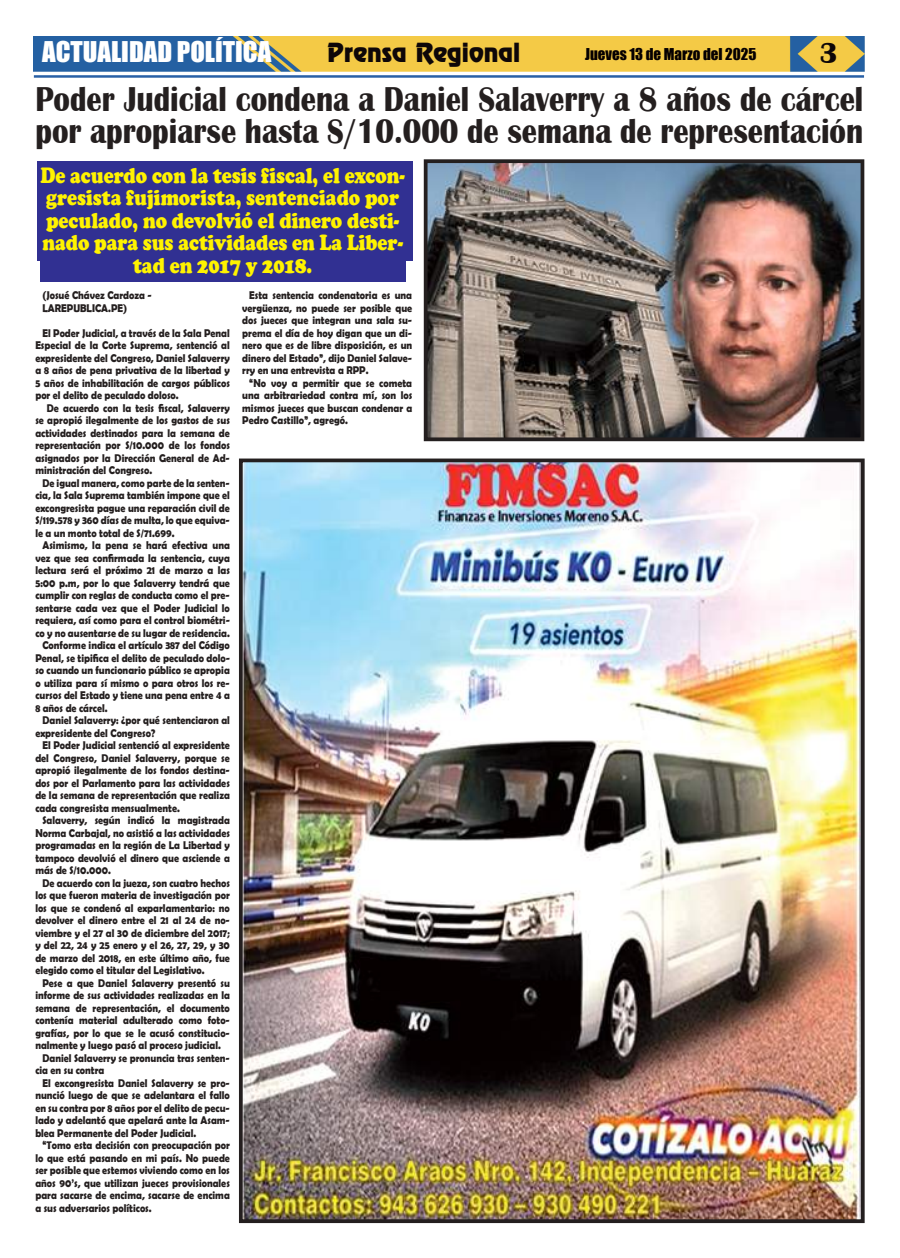
<style>
.page{position:relative;width:900px;height:1258px;background:#fff}
.page>*{position:absolute;margin:0;border:0;box-sizing:border-box;transform-origin:0 0}
.t1{font:700 35.5px/32.5px "Britannic";color:#241f1f;scale:.86 1}
.t2{font:700 30px "Britannic";color:#0e0708}
.t3{font:26.25px "Impact";color:#fff}
.t4{font:23.75px "Renfrew Normal";color:#0e0708}
.t5{font:900 22.5px/22.5px "Cooper";color:#fff300;text-align:center;scale:.84 1}
.t6{font:15px "Impact";color:#060000}
.t7{font:700 11.25px/12.5px "Berlin Sans FB Demi";color:#241f1f;text-align:justify;scale:.89 1}
</style>
<div class="page">
<hr style="left:34px;top:75px;width:830px;height:3px;background:#2960a6">
<img style="left:34px;top:36px;width:830px;height:36px">
<img style="left:244px;top:463px;width:616px;height:755px">
<div style="left:239px;top:458px;width:626px;height:765px;border:4px solid #241f1f"></div>
<img style="left:429px;top:164px;width:430px;height:272px">
<div style="left:424px;top:159px;width:440px;height:282px;border:4px solid #241f1f"></div>
<div style="left:37px;top:161px;width:375px;height:100px;background:#313092"></div>
<div style="left:40px;top:168px;width:365px;height:114px;background:#313092"></div>
<h3 class="t3" style="left:42px;top:32px;width:231px">ACTUALIDAD POLÍTICA</h3>
<h3 class="t4" style="left:327px;top:37px;width:194px">Prensa Regional</h3>
<h3 class="t6" style="left:585px;top:43px;width:173px">Jueves 13 de Marzo del 2025</h3>
<h2 class="t2" style="left:820px;top:36px;width:20px">3</h2>
<h1 class="t1" style="left:35px;top:83px;width:964px">Poder Judicial condena a Daniel Salaverry a 8 años de cárcel por apropiarse hasta S/10.000 de semana de representación</h1>
<h3 class="t5" style="left:40px;top:164px;width:436px">De acuerdo con la tesis fiscal, el excon&shy;gresista fujimorista, sentenciado por peculado, no devolvió el dinero desti&shy;nado para sus actividades en La Liber&shy;tad en 2017 y 2018.</h3>
<p class="t7" style="left:42px;top:289px;width:124px">(Josué Chávez Cardoza -<br>LAREPUBLICA.PE)</p>
<p class="t7" style="left:35px;top:326px;width:220px;text-indent:7px">El Poder Judicial, a través de la Sala Penal Especial de la Corte Suprema, sentenció al expresidente del Congreso, Daniel Salaverry a 8 años de pena privativa de la libertad y 5 años de inhabilitación de cargos públicos por el delito de peculado doloso.</p>
<p class="t7" style="left:35px;top:401px;width:220px;text-indent:11px">De acuerdo con la tesis fiscal, Salaverry se apropió ilegalmente de los gastos de sus actividades destinados para la semana de representación por S/10.000 de los fondos asignados por la Dirección General de Ad&shy;ministración del Congreso.</p>
<p class="t7" style="left:35px;top:476px;width:220px;text-indent:7px">De igual manera, como parte de la senten&shy;cia, la Sala Suprema también impone que el excongresista pague una reparación civil de S/119.578 y 360 días de multa, lo que equiva&shy;le a un monto total de S/71.699.</p>
<p class="t7" style="left:42px;top:539px;width:212px">Asimismo, la pena se hará efectiva una</p>
<p class="t7" style="left:35px;top:551px;width:220px">vez que sea confirmada la sentencia, cuya</p>
<p class="t7" style="left:35px;top:564px;width:220px">lectura será el próximo 21 de marzo a las</p>
<p class="t7" style="left:35px;top:576px;width:220px">5:00 p.m, por lo que Salaverry tendrá que</p>
<p class="t7" style="left:35px;top:589px;width:220px">cumplir con reglas de conducta como el pre-</p>
<p class="t7" style="left:35px;top:601px;width:220px">sentarse cada vez que el Poder Judicial lo</p>
<p class="t7" style="left:35px;top:614px;width:220px">requiera, así como para el control biométri-</p>
<p class="t7" style="left:35px;top:626px;width:220px">co y no ausentarse de su lugar de residencia.</p>
<p class="t7" style="left:42px;top:639px;width:212px">Conforme indica el artículo 387 del Código</p>
<p class="t7" style="left:35px;top:651px;width:220px">Penal, se tipifica el delito de peculado dolo-</p>
<p class="t7" style="left:35px;top:664px;width:220px">so cuando un funcionario público se apropia</p>
<p class="t7" style="left:35px;top:676px;width:220px">o utiliza para sí mismo o para otros los re-</p>
<p class="t7" style="left:35px;top:689px;width:220px">cursos del Estado y tiene una pena entre 4 a</p>
<p class="t7" style="left:35px;top:701px;width:83px">8 años de cárcel.</p>
<p class="t7" style="left:42px;top:714px;width:212px">Daniel Salaverry: ¿por qué sentenciaron al</p>
<p class="t7" style="left:35px;top:726px;width:136px">expresidente del Congreso?</p>
<p class="t7" style="left:42px;top:739px;width:212px">El Poder Judicial sentenció al expresidente</p>
<p class="t7" style="left:35px;top:751px;width:220px">del Congreso, Daniel Salaverry, porque se</p>
<p class="t7" style="left:35px;top:764px;width:220px">apropió ilegalmente de los fondos destina-</p>
<p class="t7" style="left:35px;top:776px;width:220px">dos por el Parlamento para las actividades</p>
<p class="t7" style="left:35px;top:789px;width:220px">de la semana de representación que realiza</p>
<p class="t7" style="left:35px;top:801px;width:164px">cada congresista mensualmente.</p>
<p class="t7" style="left:42px;top:814px;width:212px">Salaverry, según indicó la magistrada</p>
<p class="t7" style="left:35px;top:826px;width:220px">Norma Carbajal, no asistió a las actividades</p>
<p class="t7" style="left:35px;top:839px;width:220px">programadas en la región de La Libertad y</p>
<p class="t7" style="left:35px;top:851px;width:220px">tampoco devolvió el dinero que asciende a</p>
<p class="t7" style="left:35px;top:864px;width:87px">más de S/10.000.</p>
<p class="t7" style="left:42px;top:876px;width:212px">De acuerdo con la jueza, son cuatro hechos</p>
<p class="t7" style="left:35px;top:889px;width:220px">los que fueron materia de investigación por</p>
<p class="t7" style="left:35px;top:901px;width:220px">los que se condenó al exparlamentario: no</p>
<p class="t7" style="left:35px;top:914px;width:220px">devolver el dinero entre el 21 al 24 de no-</p>
<p class="t7" style="left:35px;top:926px;width:220px">viembre y el 27 al 30 de diciembre del 2017;</p>
<p class="t7" style="left:35px;top:939px;width:220px">y del 22, 24 y 25 enero y el 26, 27, 29, y 30</p>
<p class="t7" style="left:35px;top:951px;width:220px">de marzo del 2018, en este último año, fue</p>
<p class="t7" style="left:35px;top:964px;width:192px">elegido como el titular del Legislativo.</p>
<p class="t7" style="left:42px;top:976px;width:212px">Pese a que Daniel Salaverry presentó su</p>
<p class="t7" style="left:35px;top:989px;width:220px">informe de sus actividades realizadas en la</p>
<p class="t7" style="left:35px;top:1001px;width:220px">semana de representación, el documento</p>
<p class="t7" style="left:35px;top:1014px;width:220px">contenía material adulterado como foto-</p>
<p class="t7" style="left:35px;top:1026px;width:220px">grafías, por lo que se le acusó constitucio-</p>
<p class="t7" style="left:35px;top:1039px;width:210px">nalmente y luego pasó al proceso judicial.</p>
<p class="t7" style="left:42px;top:1051px;width:212px">Daniel Salaverry se pronuncia tras senten-</p>
<p class="t7" style="left:35px;top:1064px;width:79px">cia en su contra</p>
<p class="t7" style="left:42px;top:1076px;width:212px">El excongresista Daniel Salaverry se pro-</p>
<p class="t7" style="left:35px;top:1089px;width:220px">nunció luego de que se adelantara el fallo</p>
<p class="t7" style="left:35px;top:1101px;width:220px">en su contra por 8 años por el delito de pecu-</p>
<p class="t7" style="left:35px;top:1114px;width:220px">lado y adelantó que apelará ante la Asam-</p>
<p class="t7" style="left:35px;top:1126px;width:182px">blea Permanente del Poder Judicial.</p>
<p class="t7" style="left:42px;top:1139px;width:212px">“Tomo esta decisión con preocupación por</p>
<p class="t7" style="left:35px;top:1151px;width:220px">lo que está pasando en mi país. No puede</p>
<p class="t7" style="left:35px;top:1164px;width:220px">ser posible que estemos viviendo como en los</p>
<p class="t7" style="left:35px;top:1176px;width:220px">años 90’s, que utilizan jueces provisionales</p>
<p class="t7" style="left:35px;top:1189px;width:220px">para sacarse de encima, sacarse de encima</p>
<p class="t7" style="left:35px;top:1201px;width:132px">a sus adversarios políticos.</p>
<p class="t7" style="left:242px;top:289px;width:193px;text-indent:7px">Esta sentencia condenatoria es una vergüenza, no puede ser posible que dos jueces que integran una sala su&shy;prema el día de hoy digan que un di&shy;nero que es de libre disposición, es un dinero del Estado”, dijo Daniel Salave&shy;rry en una entrevista a RPP.</p>
<p class="t7" style="left:242px;top:376px;width:193px;text-indent:7px">“No voy a permitir que se cometa una arbitrariedad contra mí, son los mismos jueces que buscan condenar a Pedro Castillo”, agregó.</p>
</div>
